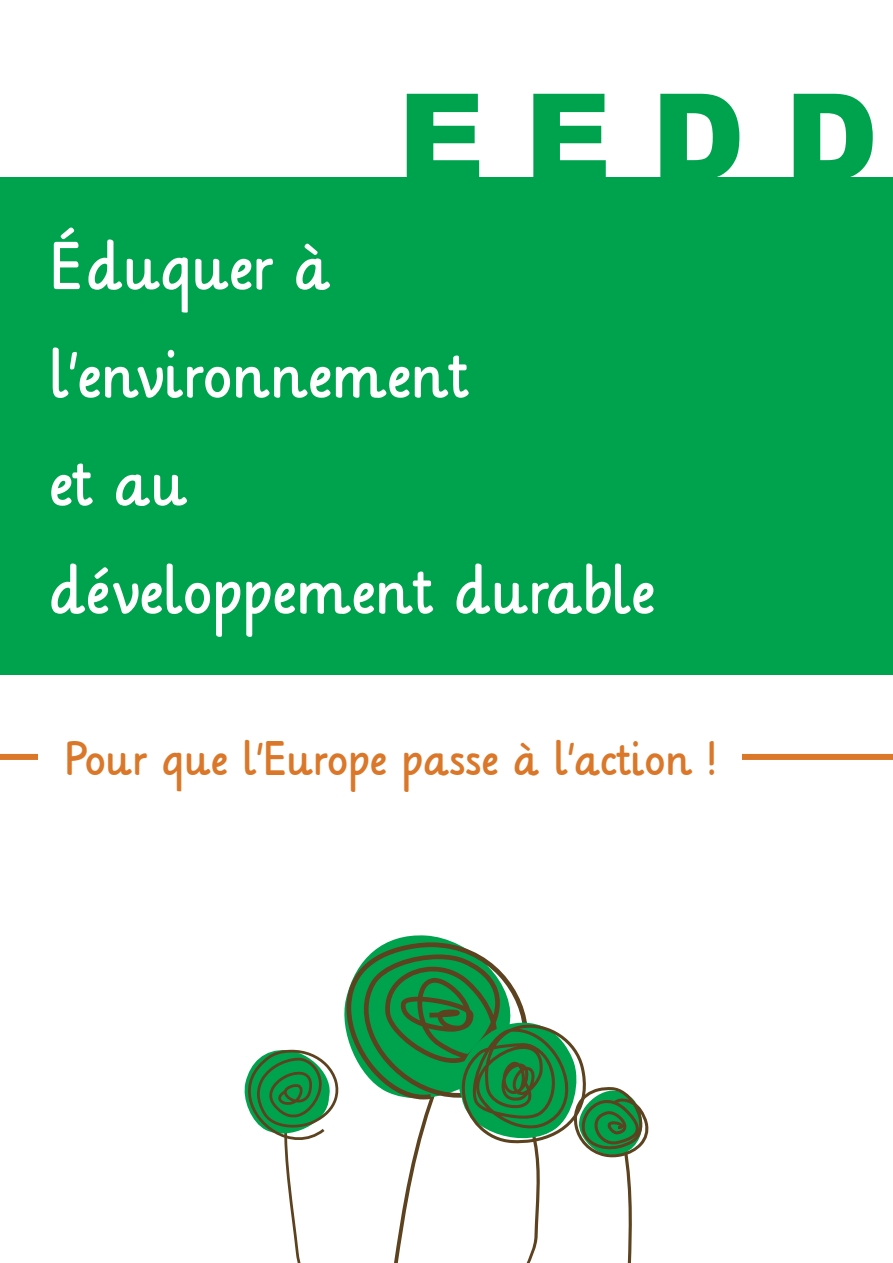
<style>
.page{position:relative;width:893px;height:1263px;background:#fff}
.page>*{position:absolute;margin:0;border:0;box-sizing:border-box;transform-origin:0 0}
.t1{font:900 120px "Arial";color:#00a34d}
.t2{font:52.5px "Lilly";color:#fff}
.t3{font:37.5px "Lilly";color:#da7729}
</style>
<div class="page">
<div style="left:0;top:178px;width:893px;height:497px;background:#00a34d"></div>
<div style="left:0;top:754px;width:893px;height:6px;background:#da7729"></div>
<div style="left:38px;top:714px;width:704px;height:85px;background:#fff"></div>
<svg style="left:244px;top:935px;width:405px;height:328px"></svg>
<p class="t1" style="left:398px;top:50px;width:481px">E E D D</p>
<p class="t2" style="left:50px;top:224px;width:283px">Éduquer à</p>
<p class="t2" style="left:50px;top:332px;width:421px">l’environnement</p>
<p class="t2" style="left:50px;top:440px;width:140px">et au</p>
<p class="t2" style="left:50px;top:548px;width:607px">développement durable</p>
<p class="t3" style="left:65px;top:728px;width:652px">Pour que l’Europe passe à l’action !</p>
</div>
